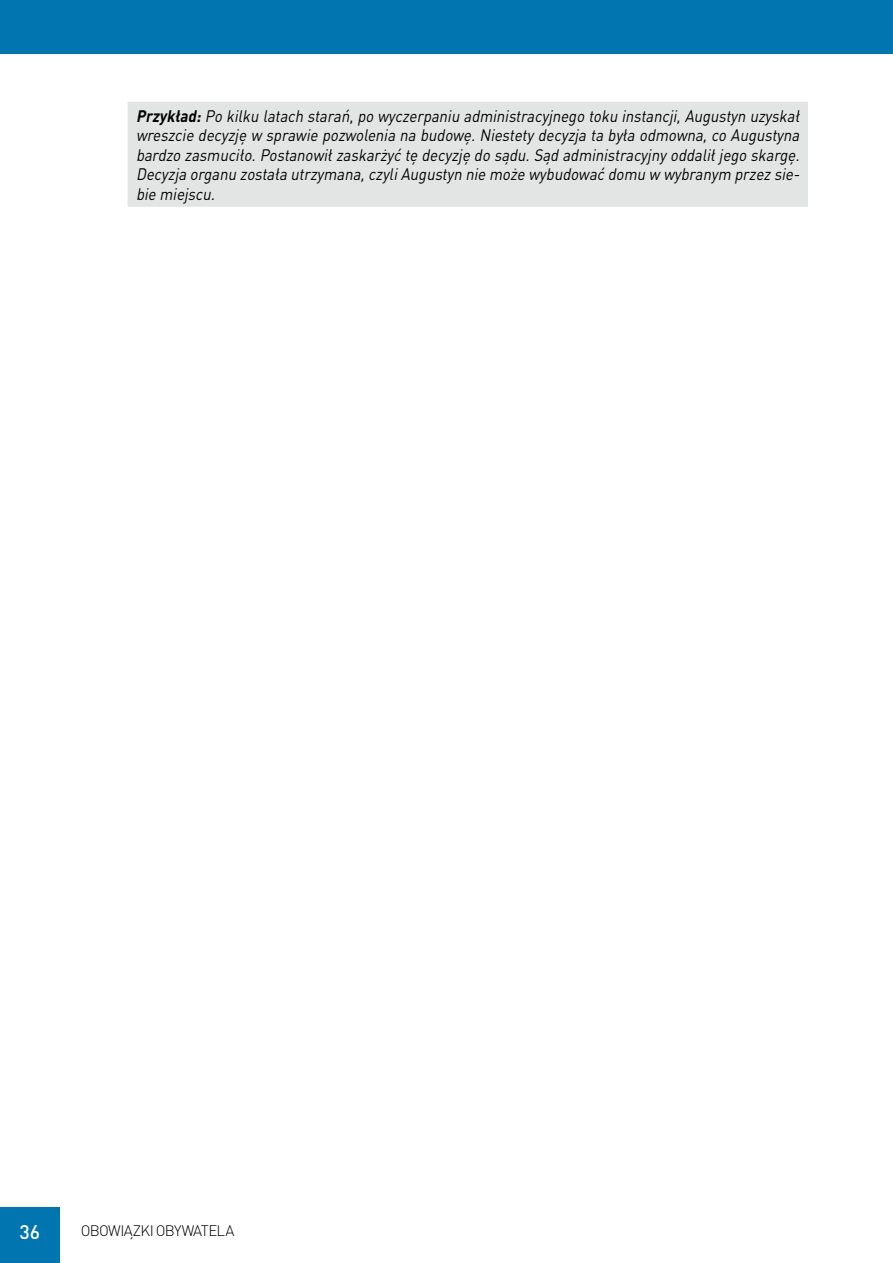
<style>
.page{position:relative;width:893px;height:1263px;background:#fff}
.page>*{position:absolute;margin:0;border:0;box-sizing:border-box;transform-origin:0 0}
.t1{font:500 19.5px "DIN Pro";color:#fff}
.t2{font:italic 16.5px/19.5px "DIN Pro";color:#000;text-align:justify;scale:.9 1}
.t3{font:300 15px "DIN Pro";letter-spacing:-.045em;color:#000}
.s1{font-weight:700}
</style>
<div class="page">
<div style="left:0;top:1208px;width:60px;height:55px;background:#0075b0"></div>
<div style="left:0;top:0;width:893px;height:53px;background:#0075b0"></div>
<div style="left:128px;top:102px;width:680px;height:105px;background:#e3e4e4"></div>
<p class="t2" style="left:136px;top:105px;width:743px"><span class="s1">Przykład:</span>Po kilku latach starań,po wyczerpaniu administracyj nego toku instancji,Augustyn uzyskał wreszcie decyzję w sprawie pozwolenia na budowę.Niestetydecyzja ta była odmowna,co Augustyna bardzo zasmuciło.Postanowiłzaskarżyć tę decyzję do sądu.Sąd administracyjnyoddaliłjego skargę.<br>Decyzja organu została utrzymana,czyliAugustyn nie może wybudować domu w wybranym przezsie&shy;bie miejscu.</p>
<p class="t1" style="left:19px;top:1219px;width:22px">36</p>
<p class="t3" style="left:81px;top:1220px;width:155px">OBOWIĄZKI OBYWATELA</p>
</div>
